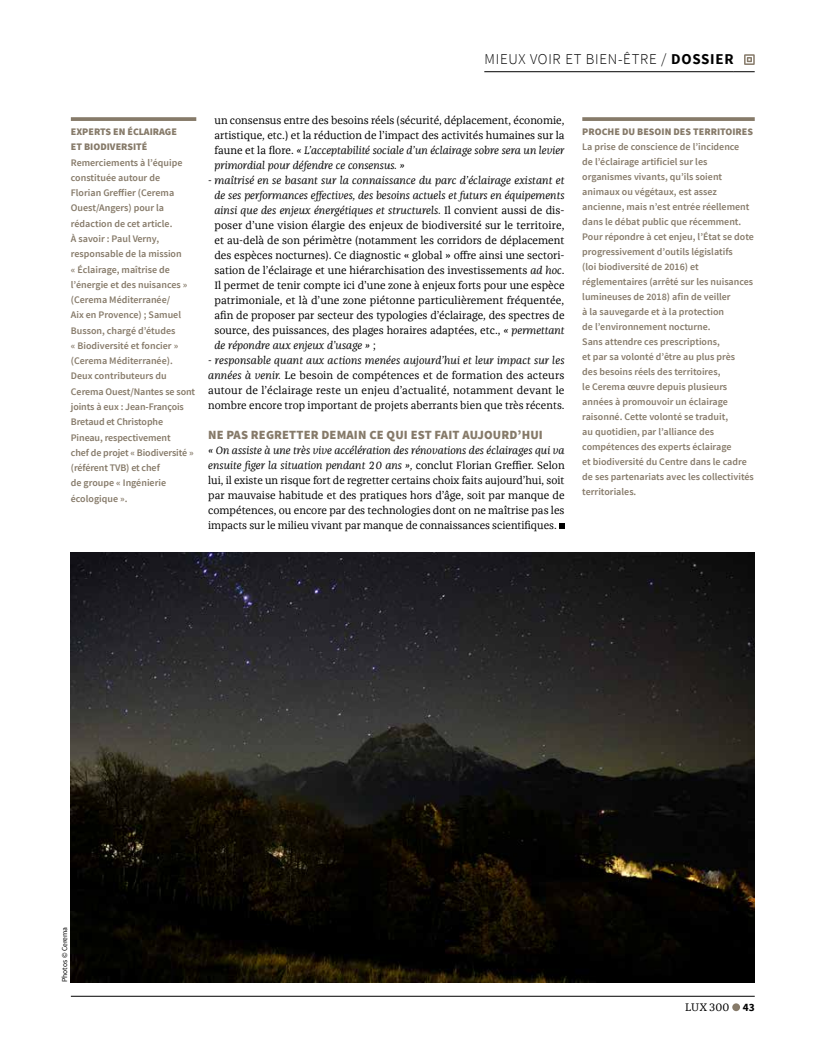
<style>
.page{position:relative;width:815px;height:1053px;background:#fff}
.page>*{position:absolute;margin:0;border:0;box-sizing:border-box;transform-origin:0 0}
.t1{font:300 15px "Source Sans Pro";letter-spacing:.05em;color:#000}
.t2{font:900 12.5px "Source Sans Pro";letter-spacing:.01em;color:#867a69}
.t3{font:11.25px "Franziska Offc";color:#000}
.t4{font:11px/15px "Franziska Offc";color:#000;text-align:justify}
.t5{font:600 10px/15px "Source Sans Pro";color:#867a69}
.t6{font:900 10px/15.2px "Source Sans Pro";color:#867a69}
.t7{font:7.5px "Source Sans Pro";color:#000}
.s1{font-weight:700}
.s2{font-style:italic}
.s3{font-family:"Source Sans Pro";font-weight:700}
</style>
<div class="page">
<div style="left:732px;top:1003px;width:8px;height:8px;background:#867a69;border-radius:50%"></div>
<hr style="left:71px;top:995px;width:684px;height:1px;background:#000">
<svg style="left:71px;top:117px;width:125px;height:4px"></svg>
<svg style="left:559px;top:523px;width:6px;height:6px"></svg>
<img style="left:71px;top:552px;width:684px;height:429px">
<svg style="left:582px;top:117px;width:173px;height:4px"></svg>
<hr style="left:484px;top:71px;width:250px;height:1px;background:#000">
<svg style="left:733px;top:71px;width:22px;height:1px"></svg>
<svg style="left:744px;top:54px;width:11px;height:11px"></svg>
<h1 class="t1" style="left:485px;top:50px;width:251px">MIEUX VOIR ET BIEN-ÊTRE / <span class="s1">DOSSIER</span></h1>
<p class="t6" style="left:71px;top:125px;width:108px">EXPERTS EN ÉCLAIRAGE<br>ET BIODIVERSITÉ</p>
<p class="t5" style="left:71px;top:155px;width:126px">Remerciements à l’équipe constituée autour de<br>Florian Greffier (Cerema<br>Ouest/Angers) pour la rédaction de cet article.<br>À savoir : Paul Verny, responsable de la mission<br>« Éclairage, maîtrise de l’énergie et des nuisances » (Cerema Méditerranée/<br>Aix en Provence) ; Samuel<br>Busson, chargé d’études<br>« Biodiversité et foncier » (Cerema Méditerranée).<br>Deux contributeurs du<br>Cerema Ouest/Nantes se sont joints à eux : Jean-François<br>Bretaud et Christophe<br>Pineau, respectivement<br>chef de projet « Biodiversité » (référent TVB) et chef<br>de groupe « Ingénierie écologique ».</p>
<p class="t4" style="left:214px;top:113px;width:352px">un consensus entre des besoins réels (sécurité, déplacement, économie, artistique, etc.) et la réduction de l’impact des activités humaines sur la faune et la flore. <span class="s2">« L’acceptabilité sociale d’un éclairage sobre sera un levier primordial pour défendre ce consensus. »</span></p>
<p class="t4" style="left:214px;top:173px;width:352px;text-indent:-6px"><span class="s2">- maîtrisé en se basant sur la connaissance du parc d’éclairage existant et de ses performances effectives, des besoins actuels et futurs en équipements ainsi que des enjeux énergétiques et structurels.</span> Il convient aussi de dis&shy;poser d’une vision élargie des enjeux de biodiversité sur le territoire, et au-delà de son périmètre (notamment les corridors de déplacement des espèces nocturnes). Ce diagnostic « global » offre ainsi une sectori&shy;sation de l’éclairage et une hiérarchisation des investissements <span class="s2">ad hoc</span>.<br>Il permet de tenir compte ici d’une zone à enjeux forts pour une espèce patrimoniale, et là d’une zone piétonne particulièrement fréquentée, afin de proposer par secteur des typologies d’éclairage, des spectres de source, des puissances, des plages horaires adaptées, etc., <span class="s2">« permettant de répondre aux enjeux d’usage »</span> ;</p>
<p class="t4" style="left:208px;top:353px;width:358px"><span class="s2">- responsable quant aux actions menées aujourd’hui et leur impact sur les années à venir.</span> Le besoin de compétences et de formation des acteurs autour de l’éclairage reste un enjeu d’actualité, notamment devant le nombre encore trop important de projets aberrants bien que très récents.</p>
<p class="t2" style="left:208px;top:426px;width:336px">NE PAS REGRETTER DEMAIN CE QUI EST FAIT AUJOURD’HUI</p>
<p class="t4" style="left:208px;top:443px;width:358px"><span class="s2">« On assiste à une très vive accélération des rénovations des éclairages qui va ensuite figer la situation pendant 20 ans »,</span> conclut Florian Greffier. Selon lui, il existe un risque fort de regretter certains choix faits aujourd’hui, soit par mauvaise habitude et des pratiques hors d’âge, soit par manque de compétences, ou encore par des technologies dont on ne maîtrise pas les impacts sur le milieu vivant par manque de connaissances scientifiques.</p>
<p class="t6" style="left:582px;top:125px;width:172px">PROCHE DU BESOIN DES TERRITOIRES</p>
<p class="t5" style="left:582px;top:140px;width:173px">La prise de conscience de l’incidence<br>de l’éclairage artificiel sur les organismes vivants, qu’ils soient animaux ou végétaux, est assez ancienne, mais n’est entrée réellement dans le débat public que récemment.<br>Pour répondre à cet enjeu, l’État se dote progressivement d’outils législatifs<br>(loi biodiversité de 2016) et réglementaires (arrêté sur les nuisances lumineuses de 2018) afin de veiller<br>à la sauvegarde et à la protection<br>de l’environnement nocturne.<br>Sans attendre ces prescriptions,<br>et par sa volonté d’être au plus près<br>des besoins réels des territoires,<br>le Cerema œuvre depuis plusieurs années à promouvoir un éclairage raisonné. Cette volonté se traduit,<br>au quotidien, par l’alliance des compétences des experts éclairage<br>et biodiversité du Centre dans le cadre de ses partenariats avec les collectivités territoriales.</p>
<p class="t7" style="left:60px;top:981px;width:56px;rotate:-90deg">Photos © Cerema</p>
<p class="t3" style="left:685px;top:1000px;width:71px">LUX300 <span class="s3">43</span></p>
</div>
